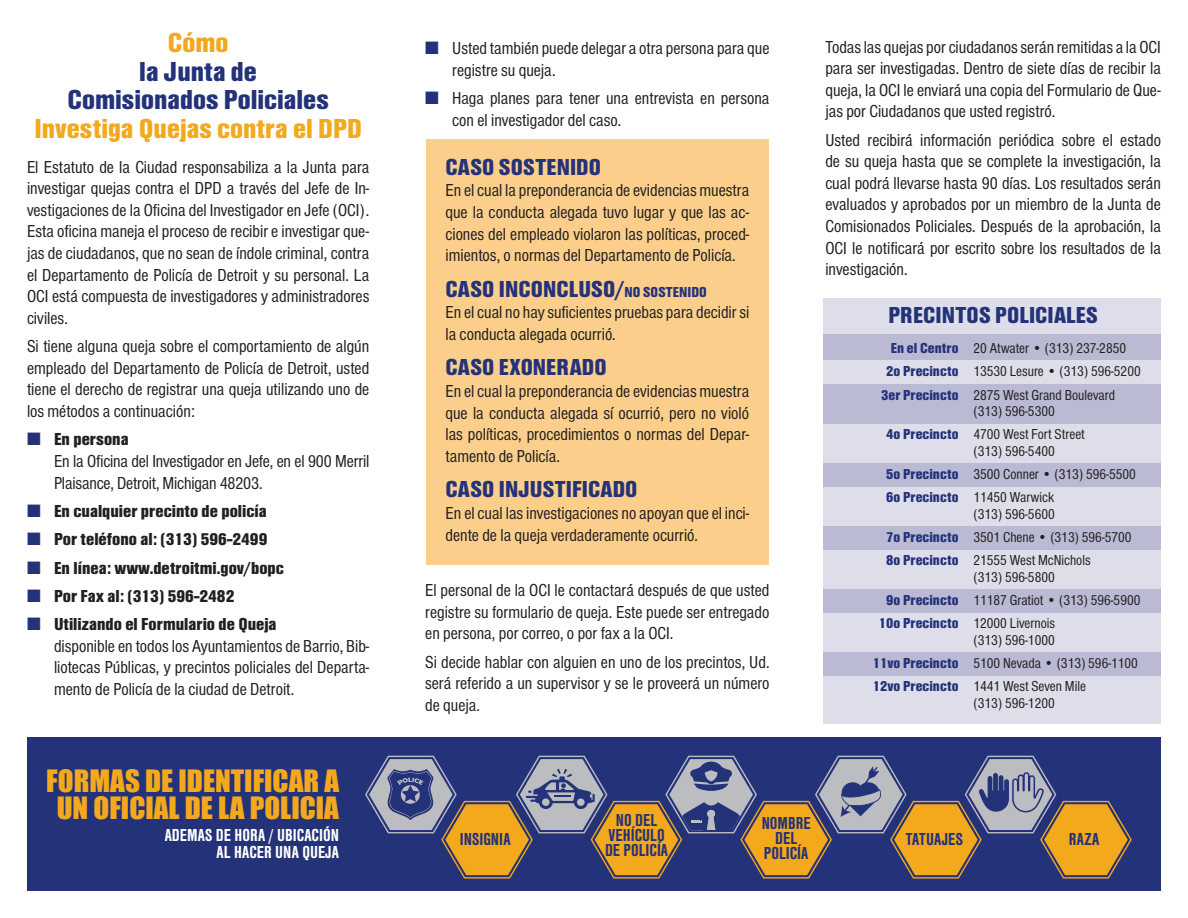
<style>
.page{position:relative;width:1188px;height:918px;background:#fff}
.page>*{position:absolute;margin:0;border:0;box-sizing:border-box;transform-origin:0 0}
.t1{font:900 28.5px/28.5px "Nimbus San Con";color:#243279;text-align:center}
.t2{font:28.5px/27px "Impact";color:#f4a81c;text-align:center}
.t3{font:900 24px "Nimbus San Con";letter-spacing:.005em;color:#243279}
.t4{font:18px/21.6px "Nimbus San Con";color:#231f20;text-align:justify}
.t5{font:900 18px "Nimbus San Con";color:#231f20}
.t6{font:700 18px/15px "Nimbus San Con";color:#243279;text-align:center}
.t7{font:700 18px/16.5px "Nimbus San Con";color:#fff;text-align:right}
.t8{font:15px/16.5px "Nimbus San Con";color:#231f20}
.s1{color:#f4a81c}
.s2{color:#243279}
.s3{font-size:15px}
.s4{font-weight:900;color:#243279}
</style>
<div class="page">
<div style="left:824px;top:298px;width:337px;height:426px;background:#dedeea"></div>
<div style="left:426px;top:139px;width:343px;height:426px;background:#fbcf8b"></div>
<div style="left:27px;top:738px;width:1134px;height:153px;background:#243279"></div>
<svg style="left:365px;top:756px;width:767px;height:123px"></svg>
<div style="left:824px;top:335px;width:337px;height:25px;background:#bbbad4"></div>
<div style="left:824px;top:384px;width:337px;height:39px;background:#bbbad4"></div>
<div style="left:824px;top:463px;width:337px;height:24px;background:#bbbad4"></div>
<div style="left:824px;top:526px;width:337px;height:24px;background:#bbbad4"></div>
<div style="left:824px;top:590px;width:337px;height:23px;background:#bbbad4"></div>
<div style="left:824px;top:653px;width:337px;height:23px;background:#bbbad4"></div>
<p class="t1" style="left:34px;top:29px;width:329px"><span class="s1">Cómo<br></span>la Junta de<br>Comisionados Policiales<br><span class="s1">Investiga Quejas contra el DPD</span></p>
<p class="t4" style="left:27px;top:156px;width:344px">El Estatuto de la Ciudad responsabiliza a la Junta para investigar quejas contra el DPD a través del Jefe de In&shy;vestigaciones de la Oficina del Investigador en Jefe (OCI).<br>Esta oficina maneja el proceso de recibir e investigar que&shy;jas de ciudadanos, que no sean de índole criminal, contra el Departamento de Policía de Detroit y su personal. La OCI está compuesta de investigadores y administradores civiles.</p>
<p class="t4" style="left:27px;top:336px;width:344px">Si tiene alguna queja sobre el comportamiento de algún empleado del Departamento de Policía de Detroit, usted tiene el derecho de registrar una queja utilizando uno de los métodos a continuación:</p>
<p class="t5" style="left:27px;top:429px;width:103px"><span class="s2">■</span> En persona</p>
<p class="t4" style="left:54px;top:451px;width:317px">En la Oficina del Investigador en Jefe, en el 900 Merril<br>Plaisance, Detroit, Michigan 48203.</p>
<p class="t5" style="left:27px;top:501px;width:241px"><span class="s2">■</span> En cualquier precinto de policía</p>
<p class="t5" style="left:27px;top:529px;width:242px"><span class="s2">■</span> Por teléfono al: (313) 596-2499</p>
<p class="t5" style="left:27px;top:557px;width:258px"><span class="s2">■</span> En línea: www.detroitmi.gov/bopc</p>
<p class="t5" style="left:27px;top:586px;width:209px"><span class="s2">■</span> Por Fax al: (313) 596-2482</p>
<p class="t5" style="left:27px;top:614px;width:251px"><span class="s2">■</span> Utilizando el Formulario de Queja</p>
<p class="t4" style="left:54px;top:635px;width:317px">disponible en todos los Ayuntamientos de Barrio, Bib&shy;liotecas Públicas, y precintos policiales del Departa&shy;mento de Policía de la ciudad de Detroit.</p>
<p class="t2" style="left:46px;top:766px;width:294px">FORMAS DE IDENTIFICAR A<br>UN OFICIAL DE LA POLICIA</p>
<p class="t7" style="left:165px;top:827px;width:176px">ADEMAS DE HORA / UBICACIÓN<br>AL HACER UNA QUEJA</p>
<p class="t4" style="left:452px;top:38px;width:319px;text-indent:-27px"><span class="s2">■</span> Usted también puede delegar a otra persona para que registre su queja.</p>
<p class="t4" style="left:452px;top:88px;width:319px;text-indent:-27px"><span class="s2">■</span> Haga planes para tener una entrevista en persona con el investigador del caso.</p>
<p class="t3" style="left:446px;top:153px;width:157px">CASO SOSTENIDO</p>
<p class="t4" style="left:446px;top:180px;width:305px">En el cual la preponderancia de evidencias muestra que la conducta alegada tuvo lugar y que las ac&shy;ciones del empleado violaron las políticas, proced&shy;imientos, o normas del Departamento de Policía.</p>
<p class="t3" style="left:446px;top:275px;width:263px">CASO INCONCLUSO/<span class="s3">NO SOSTENIDO</span></p>
<p class="t4" style="left:446px;top:302px;width:305px">En el cual no hay suficientes pruebas para decidir si la conducta alegada ocurrió.</p>
<p class="t3" style="left:446px;top:354px;width:163px">CASO EXONERADO</p>
<p class="t4" style="left:446px;top:381px;width:305px">En el cual la preponderancia de evidencias muestra que la conducta alegada sí ocurrió, pero no violó las políticas, procedimientos o normas del Depar&shy;tamento de Policía.</p>
<p class="t3" style="left:446px;top:476px;width:193px">CASO INJUSTIFICADO</p>
<p class="t4" style="left:446px;top:503px;width:305px">En el cual las investigaciones no apoyan que el inci&shy;dente de la queja verdaderamente ocurrió.</p>
<p class="t4" style="left:425px;top:580px;width:346px">El personal de la OCI le contactará después de que usted registre su formulario de queja. Este puede ser entregado en persona, por correo, o por fax a la OCI.</p>
<p class="t4" style="left:425px;top:651px;width:346px">Si decide hablar con alguien en uno de los precintos, Ud. será referido a un supervisor y se le proveerá un número de queja.</p>
<p class="t4" style="left:825px;top:36px;width:337px">Todas las quejas por ciudadanos serán remitidas a la OCI para ser investigadas. Dentro de siete días de recibir la queja, la OCI le enviará una copia del Formulario de Que&shy;jas por Ciudadanos que usted registró.</p>
<p class="t4" style="left:825px;top:129px;width:337px">Usted recibirá información periódica sobre el estado de su queja hasta que se complete la investigación, la cual podrá llevarse hasta 90 días. Los resultados serán evaluados y aprobados por un miembro de la Junta de Comisionados Policiales. Después de la aprobación, la OCI le notificará por escrito sobre los resultados de la investigación.</p>
<p class="t3" style="left:888px;top:302px;width:211px">PRECINTOS POLICIALES</p>
<p class="t8" style="left:891px;top:340px;width:237px"><span class="s4">En el Centro</span> 20 Atwater • (313) 237-2850</p>
<p class="t8" style="left:886px;top:363px;width:256px"><span class="s4">2o Precincto</span> 13530 Lesure • (313) 596-5200</p>
<p class="t8" style="left:974px;top:387px;width:143px;text-indent:-92px"><span class="s4">3er Precincto</span> 2875 West Grand Boulevard (313) 596-5300</p>
<p class="t8" style="left:974px;top:426px;width:113px;text-indent:-87px"><span class="s4">4o Precincto</span> 4700 West Fort Street (313) 596-5400</p>
<p class="t8" style="left:886px;top:466px;width:251px"><span class="s4">5o Precincto</span> 3500 Conner • (313) 596-5500</p>
<p class="t8" style="left:886px;top:489px;width:170px;text-align:right"><span class="s4">6o Precincto</span> 11450 Warwick (313) 596-5600</p>
<p class="t8" style="left:886px;top:529px;width:247px"><span class="s4">7o Precincto</span> 3501 Chene • (313) 596-5700</p>
<p class="t8" style="left:974px;top:552px;width:119px;text-indent:-87px"><span class="s4">8o Precincto</span> 21555 West McNichols (313) 596-5800</p>
<p class="t8" style="left:886px;top:592px;width:256px"><span class="s4">9o Precincto</span> 11187 Gratiot • (313) 596-5900</p>
<p class="t8" style="left:879px;top:615px;width:178px;text-align:right"><span class="s4">10o Precincto</span> 12000 Livernois (313) 596-1000</p>
<p class="t8" style="left:873px;top:655px;width:267px"><span class="s4">11vo Precincto</span> 5100 Nevada • (313) 596-1100</p>
<p class="t8" style="left:974px;top:678px;width:114px;text-indent:-101px"><span class="s4">12vo Precincto</span> 1441 West Seven Mile (313) 596-1200</p>
<p class="t6" style="left:460px;top:832px;width:52px">INSIGNIA</p>
<p class="t6" style="left:605px;top:813px;width:65px">NO DEL<br>VEHÍCULO<br>DE POLICÍA</p>
<p class="t6" style="left:762px;top:815px;width:51px">NOMBRE<br>DEL<br>POLICÍA</p>
<p class="t6" style="left:906px;top:832px;width:59px">TATUAJES</p>
<p class="t6" style="left:1069px;top:832px;width:32px">RAZA</p>
</div>
